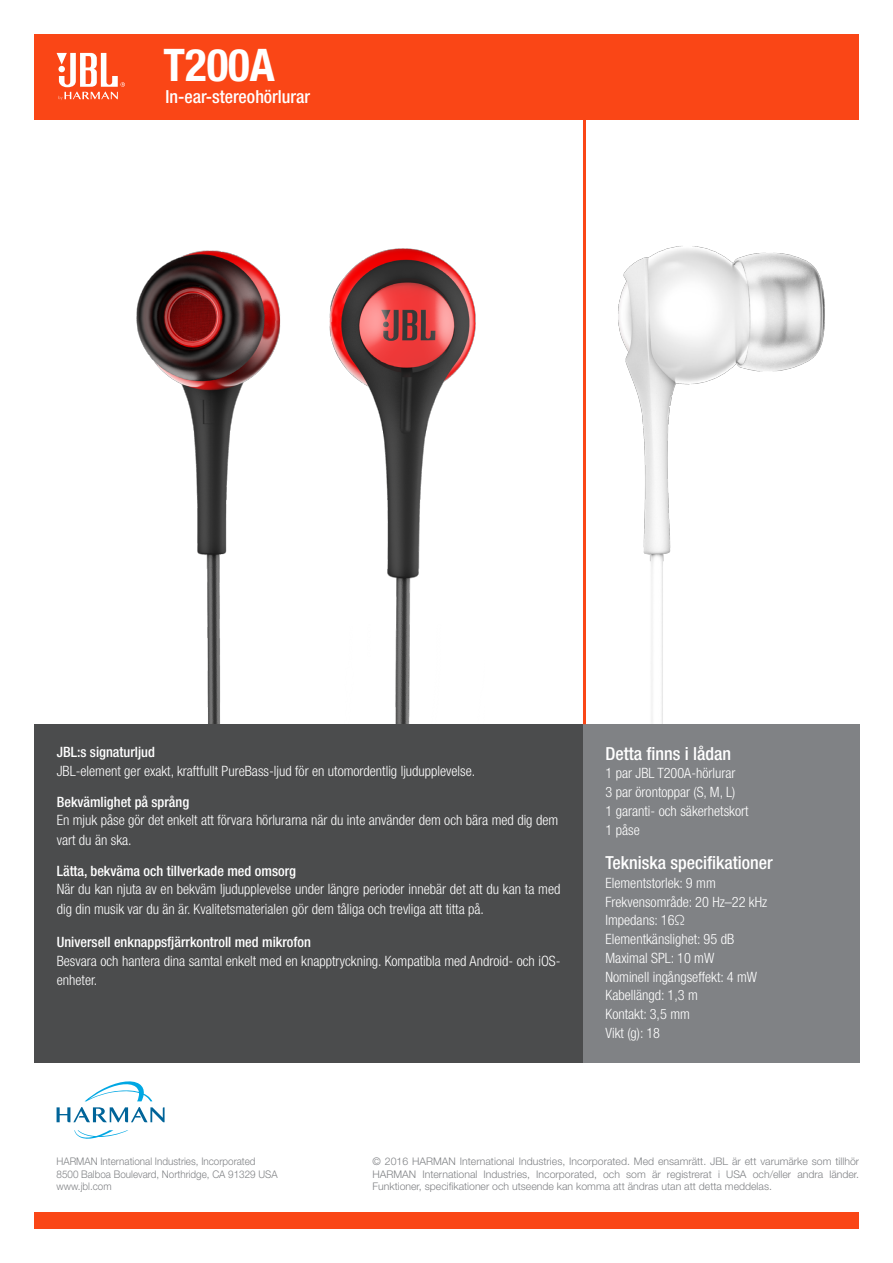
<style>
.page{position:relative;width:893px;height:1263px;background:#fff}
.page>*{position:absolute;margin:0;border:0;box-sizing:border-box;transform-origin:0 0}
.t1{font:700 condensed 45px "Helvetica Neue LT Pro";color:#fff}
.t2{font:500 condensed 18px "Helvetica Neue LT Pro";color:#fff}
.t3{font:300 condensed 14.25px/19.5px "Helvetica Neue LT Pro";color:#fff}
.t4{font:500 condensed 14.25px "Helvetica Neue LT Pro";color:#fff}
.t5{font:300 10.5px/12.6px "Helvetica Neue LT Pro";color:#808285;text-align:justify}
.t6{font:300 10.5px "Helvetica Neue LT Pro";color:#808285;scale:.94 1}
</style>
<div class="page">
<img style="left:618px;top:246px;width:207px;height:478px">
<img style="left:136px;top:248px;width:340px;height:476px">
<div style="left:34px;top:724px;width:549px;height:338px;background:#4b4c4d"></div>
<div style="left:34px;top:34px;width:825px;height:85px;background:#fa4616"></div>
<svg style="left:57px;top:53px;width:68px;height:47px"></svg>
<div style="left:34px;top:1213px;width:825px;height:16px;background:#fa4616"></div>
<svg style="left:85px;top:1081px;width:67px;height:20px"></svg>
<svg style="left:74px;top:1130px;width:54px;height:9px"></svg>
<svg style="left:57px;top:1107px;width:108px;height:15px"></svg>
<div style="left:583px;top:724px;width:276px;height:338px;background:#808285"></div>
<hr style="left:583px;top:119px;width:3px;height:605px;background:#fa4616">
<p class="t1" style="left:163px;top:38px;width:113px">T200A</p>
<p class="t2" style="left:165px;top:86px;width:146px">In-ear-stereohörlurar</p>
<p class="t4" style="left:57px;top:743px;width:100px">JBL:s signaturljud</p>
<p class="t3" style="left:57px;top:761px;width:420px">JBL-element ger exakt, kraftfullt PureBass-ljud för en utomordentlig ljudupplevelse.</p>
<p class="t4" style="left:57px;top:793px;width:134px">Bekvämlighet på språng</p>
<p class="t3" style="left:57px;top:810px;width:503px">En mjuk påse gör det enkelt att förvara hörlurarna när du inte använder dem och bära med dig dem vart du än ska.</p>
<p class="t4" style="left:57px;top:862px;width:241px">Lätta, bekväma och tillverkade med omsorg</p>
<p class="t3" style="left:57px;top:879px;width:505px">När du kan njuta av en bekväm ljudupplevelse under längre perioder innebär det att du kan ta med dig din musik var du än är. Kvalitetsmaterialen gör dem tåliga och trevliga att titta på.</p>
<p class="t4" style="left:57px;top:933px;width:256px">Universell enknappsfjärrkontroll med mikrofon</p>
<p class="t3" style="left:57px;top:951px;width:505px">Besvara och hantera dina samtal enkelt med en knapptryckning. Kompatibla med Android- och iOS&shy;enheter.</p>
<p class="t2" style="left:605px;top:742px;width:127px">Detta finns i lådan</p>
<p class="t3" style="left:605px;top:763px;width:131px">1 par JBL T200A-hörlurar</p>
<p class="t3" style="left:605px;top:782px;width:131px">3 par örontoppar (S, M, L)</p>
<p class="t3" style="left:605px;top:801px;width:144px">1 garanti- och säkerhetskort</p>
<p class="t3" style="left:605px;top:820px;width:36px">1 påse</p>
<p class="t2" style="left:605px;top:852px;width:169px">Tekniska specifikationer</p>
<p class="t3" style="left:605px;top:873px;width:112px">Elementstorlek: 9 mm</p>
<p class="t3" style="left:605px;top:892px;width:163px">Frekvensområde: 20 Hz–22 kHz</p>
<p class="t3" style="left:605px;top:910px;width:81px">Impedans: 16Ω</p>
<p class="t3" style="left:605px;top:929px;width:130px">Elementkänslighet: 95 dB</p>
<p class="t3" style="left:605px;top:948px;width:110px">Maximal SPL: 10 mW</p>
<p class="t3" style="left:605px;top:967px;width:153px">Nominell ingångseffekt: 4 mW</p>
<p class="t3" style="left:605px;top:985px;width:94px">Kabellängd: 1,3 m</p>
<p class="t3" style="left:605px;top:1004px;width:86px">Kontakt: 3,5 mm</p>
<p class="t3" style="left:605px;top:1023px;width:56px">Vikt (g): 18</p>
<p class="t6" style="left:57px;top:1155px;width:213px">HARMAN International Industries, Incorporated</p>
<p class="t6" style="left:57px;top:1167px;width:237px">8500 Balboa Boulevard, Northridge, CA 91329 USA</p>
<p class="t6" style="left:57px;top:1180px;width:60px">www.jbl.com</p>
<p class="t5" style="left:372px;top:1155px;width:488px">© 2016 HARMAN International Industries, Incorporated. Med ensamrätt. JBL är ett varumärke som tillhör HARMAN International Industries, Incorporated, och som är registrerat i USA och/eller andra länder.<br>Funktioner, specifikationer och utseende kan komma att ändras utan att detta meddelas.</p>
</div>
